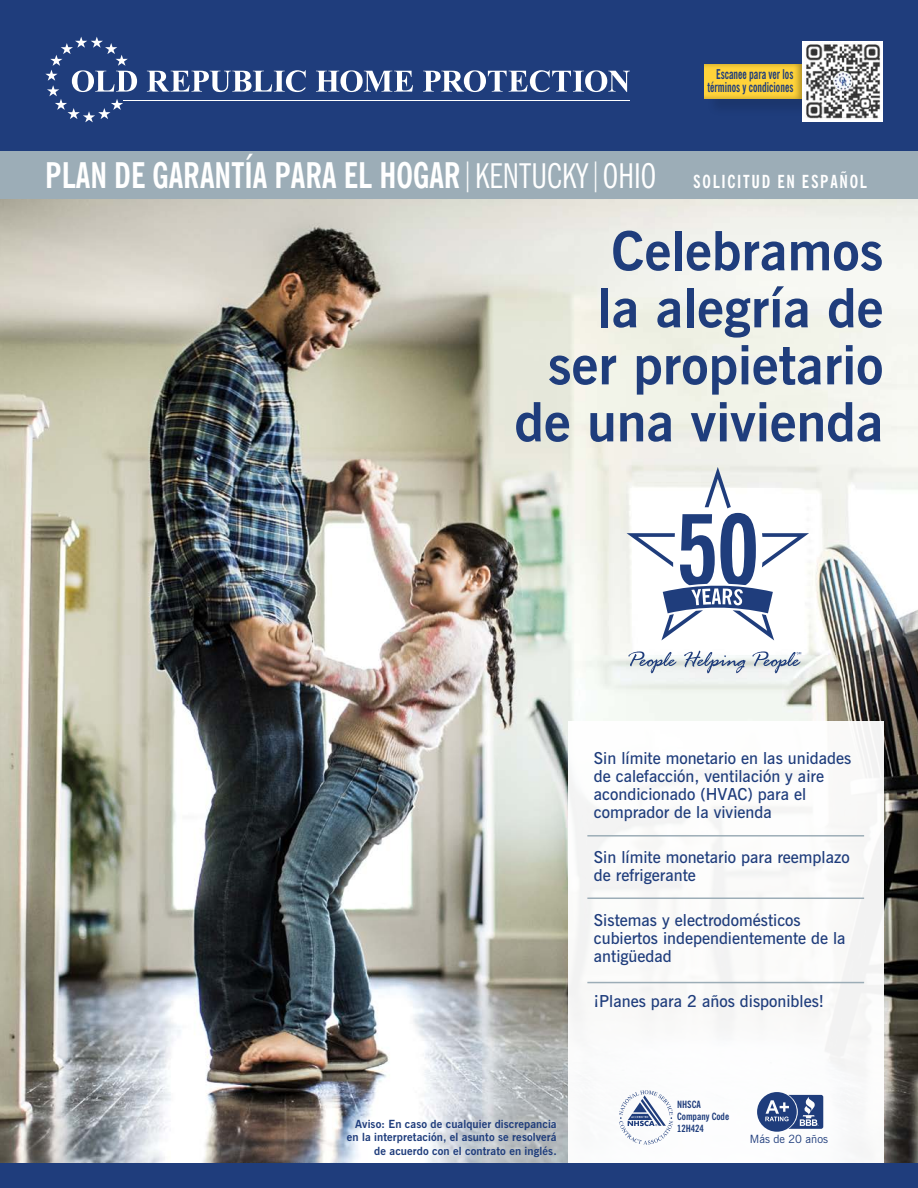
<style>
.page{position:relative;width:918px;height:1188px;background:#fff}
.page>*{position:absolute;margin:0;border:0;box-sizing:border-box;transform-origin:0 0}
.t1{font:700 54px/57px "News Gothic BT";color:#1f3d7c;text-align:right}
.t2{font:700 condensed 35.4px "News Gothic BT";color:#fff;scale:.94 1}
.t3{font:600 16.5px/18px "News Gothic BT";color:#1f3d7c}
.t4{font:700 condensed 13.5px/13.2px "News Gothic BT";color:#1f3d7c;text-align:right;scale:.78 1}
.t5{font:11.4px "News Gothic BT";color:#1f3d7c}
.t6{font:700 11.25px/13.5px "News Gothic BT";letter-spacing:.01em;color:#1f3d7c;text-align:right}
.t7{font:700 condensed 10.05px/12px "News Gothic BT";color:#1f3d7c}
.s1{font-weight:300;font-stretch:normal;font-size:30.75px}
.s2{font-weight:400;font-size:34.2px}
.s3{font-size:18px}
</style>
<div class="page">
<img style="left:0;top:199px;width:918px;height:964px">
<div style="left:568px;top:721px;width:315px;height:453px;background:#fff"></div>
<hr style="left:587px;top:835px;width:277px;height:2px;background:#9cadb7">
<hr style="left:587px;top:898px;width:277px;height:1px;background:#9cadb7">
<hr style="left:587px;top:982px;width:277px;height:1px;background:#9cadb7">
<div style="left:0;top:1163px;width:918px;height:25px;background:#1f3d7c"></div>
<div style="left:0;top:0;width:918px;height:151px;background:#1f3d7c"></div>
<div style="left:0;top:151px;width:918px;height:48px;background:#9cadb7"></div>
<div style="left:706px;top:66px;width:119px;height:52px;background:#1d3975"></div>
<div style="left:702px;top:63px;width:105px;height:38px;background:#000;opacity:.31"></div>
<svg style="left:147px;top:70px;width:159px;height:22px"></svg>
<svg style="left:316px;top:70px;width:97px;height:22px"></svg>
<svg style="left:423px;top:70px;width:207px;height:22px"></svg>
<svg style="left:45px;top:37px;width:92px;height:85px"></svg>
<hr style="left:123px;top:100px;width:507px;height:1px;background:#fff">
<div style="left:802px;top:41px;width:81px;height:81px;background:#fff"></div>
<img style="left:806px;top:44px;width:74px;height:75px">
<svg style="left:627px;top:467px;width:182px;height:173px"></svg>
<svg style="left:628px;top:651px;width:48px;height:22px"></svg>
<svg style="left:684px;top:651px;width:61px;height:22px"></svg>
<svg style="left:753px;top:651px;width:48px;height:22px"></svg>
<svg style="left:619px;top:1090px;width:54px;height:55px"></svg>
<svg style="left:757px;top:1092px;width:66px;height:40px"></svg>
<p class="t4" style="left:707px;top:68px;width:112px">Escanee para ver los términos y condiciones</p>
<h2 class="t2" style="left:45px;top:154px;width:876px">PLAN DE GARANTÍA PARA EL HOGAR<span class="s1">|</span><span class="s2">KENTUCKY</span><span class="s1">|</span><span class="s2">OHIO</span> <span class="s3">SOLICITUD EN ESPAÑOL</span></h2>
<h1 class="t1" style="left:514px;top:222px;width:370px">Celebramos<br>la alegría de<br>ser propietario de una vivienda</h1>
<p class="t6" style="left:347px;top:1117px;width:211px">Aviso: En caso de cualquier discrepancia en la interpretación, el asunto se resolverá de acuerdo con el contrato en inglés.</p>
<p class="t3" style="left:594px;top:749px;width:259px">Sin límite monetario en las unidades de calefacción, ventilación y aire acondicionado (HVAC) para el comprador de la vivienda</p>
<p class="t3" style="left:594px;top:848px;width:257px">Sin límite monetario para reemplazo de refrigerante</p>
<p class="t3" style="left:594px;top:911px;width:253px">Sistemas y electrodomésticos cubiertos independientemente de la antigüedad</p>
<p class="t3" style="left:594px;top:992px;width:232px">¡Planes para 2 años disponibles!</p>
<p class="t7" style="left:677px;top:1099px;width:54px">NHSCA<br>Company Code<br>12H424</p>
<p class="t5" style="left:750px;top:1132px;width:80px">Más de 20 años</p>
</div>
